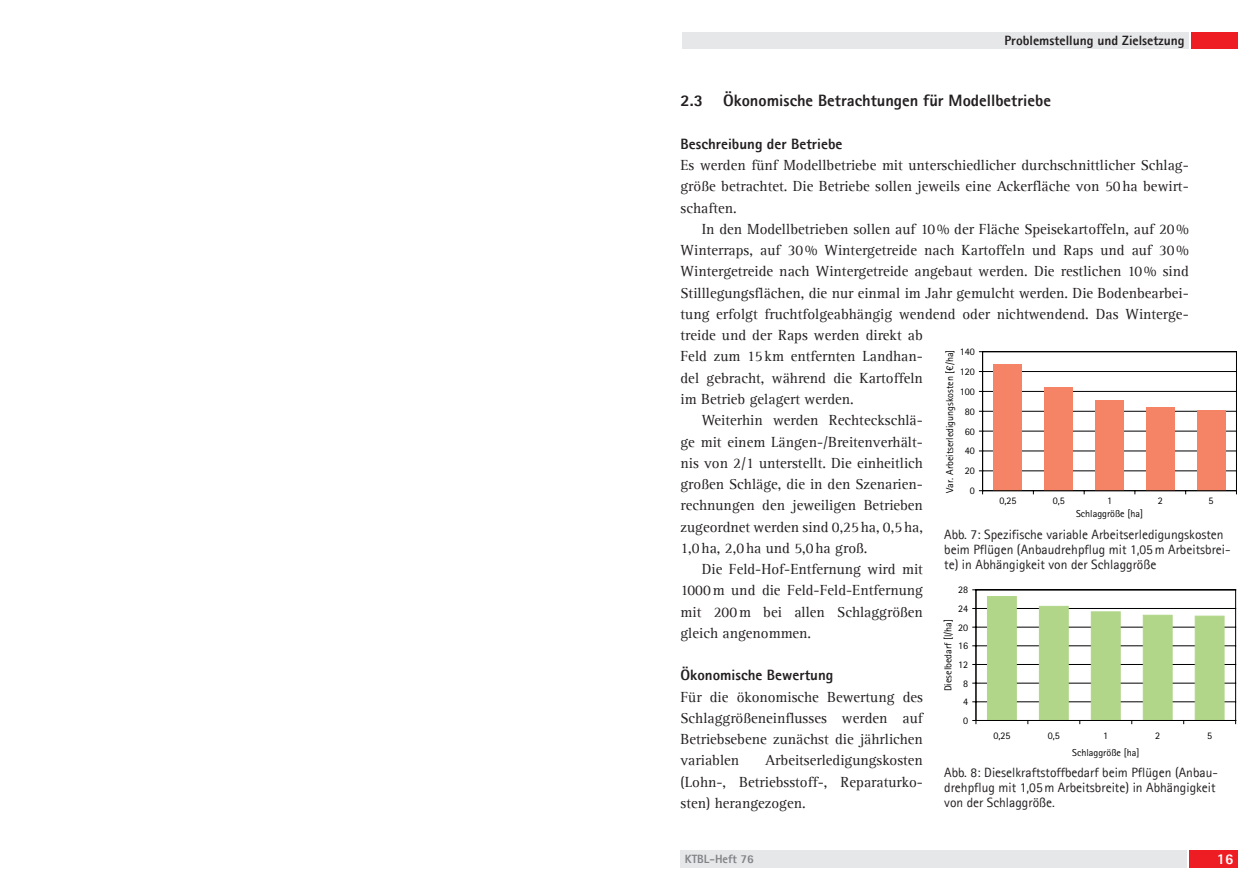
<style>
.page{position:relative;width:1259px;height:893px;background:#fff}
.page>*{position:absolute;margin:0;border:0;box-sizing:border-box;transform-origin:0 0}
._03_Head_1_1{font:800 16.5px "Agfa Rotis Sans Serif";color:#231f20}
._11_Text_eingerückt{font:15px/21.3px "Agfa Rotis Serif";color:#231f20;text-align:justify}
._10_Text_1__Absatz{font:15px/21.3px "Agfa Rotis Serif";color:#231f20;text-align:justify}
._043_Head_ohne_Glied{font:800 15px "Agfa Rotis Sans Serif";color:#231f20}
.t1{font:800 15px "Agfa Rotis Sans Serif";color:#fff}
._4_Abbildungsuntersc{font:13.5px/15px "Agfa Rotis Sans Serif";color:#231f20}
.t2{font:800 13.5px "Agfa Rotis Sans Serif";color:#231f20}
.t3{font:800 12px "Agfa Rotis Sans Serif";color:#808285}
.t4{font:10.05px "Agfa Rotis Sans Serif";color:#000}
</style>
<div class="page">
<div style="left:1191px;top:32px;width:46px;height:17px;background:#ee1d23"></div>
<div style="left:682px;top:32px;width:506px;height:17px;background:#e6e7e9"></div>
<div style="left:680px;top:850px;width:507px;height:17px;background:#e6e7e9"></div>
<hr style="left:982px;top:471px;width:254px;height:1px;background:#000">
<hr style="left:982px;top:451px;width:254px;height:1px;background:#000">
<hr style="left:982px;top:431px;width:254px;height:1px;background:#000">
<hr style="left:982px;top:411px;width:254px;height:1px;background:#000">
<hr style="left:982px;top:391px;width:254px;height:1px;background:#000">
<hr style="left:982px;top:371px;width:254px;height:1px;background:#000">
<hr style="left:982px;top:351px;width:254px;height:1px;background:#000">
<hr style="left:1236px;top:352px;width:1px;height:139px;background:#000">
<div style="left:994px;top:364px;width:28px;height:127px;background:#f48465"></div>
<div style="left:1044px;top:387px;width:29px;height:104px;background:#f48465"></div>
<div style="left:1095px;top:400px;width:28px;height:91px;background:#f48465"></div>
<div style="left:1146px;top:408px;width:28px;height:83px;background:#f48465"></div>
<div style="left:1197px;top:410px;width:28px;height:81px;background:#f48465"></div>
<hr style="left:982px;top:352px;width:1px;height:139px;background:#000">
<hr style="left:982px;top:490px;width:254px;height:1px;background:#000">
<hr style="left:976px;top:701px;width:259px;height:1px;background:#000">
<hr style="left:976px;top:683px;width:259px;height:1px;background:#000">
<hr style="left:976px;top:664px;width:259px;height:1px;background:#000">
<hr style="left:976px;top:645px;width:259px;height:1px;background:#000">
<hr style="left:976px;top:627px;width:259px;height:1px;background:#000">
<hr style="left:976px;top:608px;width:259px;height:1px;background:#000">
<hr style="left:976px;top:589px;width:259px;height:1px;background:#000">
<hr style="left:1235px;top:590px;width:1px;height:130px;background:#000">
<div style="left:987px;top:596px;width:29px;height:125px;background:#b1d689"></div>
<div style="left:1039px;top:606px;width:29px;height:115px;background:#b1d689"></div>
<div style="left:1091px;top:612px;width:29px;height:109px;background:#b1d689"></div>
<div style="left:1143px;top:615px;width:29px;height:106px;background:#b1d689"></div>
<div style="left:1195px;top:616px;width:29px;height:105px;background:#b1d689"></div>
<hr style="left:975px;top:590px;width:1px;height:130px;background:#000">
<hr style="left:976px;top:720px;width:259px;height:1px;background:#000">
<div style="left:1189px;top:850px;width:48px;height:17px;background:#ee1d23"></div>
<p class="t2" style="left:1004px;top:32px;width:181px">Problemstellung und Zielsetzung</p>
<p class="_03_Head_1_1" style="left:680px;top:90px;width:372px">2.3 Ökonomische Betrachtungen für Modellbetriebe</p>
<p class="_043_Head_ohne_Glied" style="left:680px;top:134px;width:163px">Beschreibung der Betriebe</p>
<p class="_10_Text_1__Absatz" style="left:680px;top:155px;width:510px">Es werden fünf Modellbetriebe mit unterschiedlicher durchschnittlicher Schlag&shy;größe betrachtet. Die Betriebe sollen jeweils eine Ackerfläche von 50ha bewirt&shy;schaften.</p>
<p class="_11_Text_eingerückt" style="left:680px;top:219px;width:510px;text-align:left;text-indent:21px">In den Modellbetrieben sollen auf 10% der Fläche Speisekartoffeln, auf 20% Winterraps, auf 30% Wintergetreide nach Kartoffeln und Raps und auf 30% Wintergetreide nach Wintergetreide angebaut werden. Die restlichen 10% sind Stilllegungsflächen, die nur einmal im Jahr gemulcht werden. Die Bodenbearbei&shy;tung erfolgt fruchtfolgeabhängig wendend oder nichtwendend. Das Winterge&shy;treide und der Raps werden direkt ab<br>Feld zum 15km entfernten Landhan-<br>del gebracht, während die Kartoffeln<br>im Betrieb gelagert werden.</p>
<p class="_11_Text_eingerückt" style="left:680px;top:410px;width:244px;text-indent:21px">Weiterhin werden Rechteckschlä&shy;ge mit einem Längen-/Breitenverhält&shy;nis von 2/1 unterstellt. Die einheitlich großen Schläge, die in den Szenarien&shy;rechnungen den jeweiligen Betrieben zugeordnet werden sind 0,25ha, 0,5ha, 1,0ha, 2,0ha und 5,0ha groß.</p>
<p class="_11_Text_eingerückt" style="left:680px;top:559px;width:244px;text-indent:21px">Die Feld-Hof-Entfernung wird mit 1000m und die Feld-Feld-Entfernung mit 200m bei allen Schlaggrößen gleich angenommen.</p>
<p class="_043_Head_ohne_Glied" style="left:680px;top:666px;width:154px">Ökonomische Bewertung</p>
<p class="_10_Text_1__Absatz" style="left:680px;top:686px;width:244px">Für die ökonomische Bewertung des Schlaggrößeneinflusses werden auf Betriebsebene zunächst die jährlichen variablen</p>
<p class="t4" style="left:960px;top:346px;width:17px">140</p>
<p class="t4" style="left:943px;top:493px;width:145px;rotate:-90deg">Var. Arbeitserledigungskosten [€/ha]</p>
<p class="_4_Abbildungsuntersc" style="left:944px;top:527px;width:288px">Abb. 7: Spezifische variable Arbeitserledigungskosten beim Pflügen (Anbaudrehpflug mit 1,05m Arbeitsbrei&shy;te) in Abhängigkeit von der Schlaggröße</p>
<p class="t4" style="left:960px;top:366px;width:17px">120</p>
<p class="t4" style="left:960px;top:385px;width:17px">100</p>
<p class="t4" style="left:965px;top:405px;width:12px">80</p>
<p class="t4" style="left:965px;top:425px;width:12px">60</p>
<p class="t4" style="left:965px;top:445px;width:12px">40</p>
<p class="t4" style="left:965px;top:465px;width:12px">20</p>
<p class="t4" style="left:970px;top:485px;width:7px">0</p>
<p class="t4" style="left:999px;top:494px;width:19px">0,25</p>
<p class="t4" style="left:1052px;top:494px;width:14px">0,5</p>
<p class="t4" style="left:1107px;top:494px;width:7px">1</p>
<p class="t4" style="left:1157px;top:494px;width:7px">2</p>
<p class="t4" style="left:1208px;top:494px;width:7px">5</p>
<p class="t4" style="left:1076px;top:508px;width:68px">Schlaggröße [ha]</p>
<p class="t4" style="left:958px;top:584px;width:12px">28</p>
<p class="t4" style="left:958px;top:603px;width:12px">24</p>
<p class="t4" style="left:942px;top:691px;width:74px;rotate:-90deg">Dieselbedarf [l/ha]</p>
<p class="t4" style="left:958px;top:621px;width:12px">20</p>
<p class="t4" style="left:958px;top:640px;width:12px">16</p>
<p class="t4" style="left:958px;top:659px;width:12px">12</p>
<p class="t4" style="left:963px;top:677px;width:7px">8</p>
<p class="t4" style="left:963px;top:696px;width:7px">4</p>
<p class="t4" style="left:963px;top:715px;width:7px">0</p>
<p class="t4" style="left:993px;top:730px;width:19px">0,25</p>
<p class="t4" style="left:1047px;top:730px;width:14px">0,5</p>
<p class="t4" style="left:1103px;top:730px;width:7px">1</p>
<p class="t4" style="left:1155px;top:730px;width:7px">2</p>
<p class="t4" style="left:1207px;top:730px;width:7px">5</p>
<p class="t4" style="left:1072px;top:747px;width:69px">Schlaggröße [ha]</p>
<p class="_10_Text_1__Absatz" style="left:680px;top:750px;width:244px;text-indent:84px">Arbeitserledigungskosten (Lohn-, Betriebsstoff-, Reparaturko&shy;sten) herangezogen.</p>
<p class="_4_Abbildungsuntersc" style="left:944px;top:765px;width:275px">Abb. 8: Dieselkraftstoffbedarf beim Pflügen (Anbau&shy;drehpflug mit 1,05m Arbeitsbreite) in Abhängigkeit von der Schlaggröße.</p>
<p class="t3" style="left:685px;top:851px;width:71px">KTBL-Heft 76</p>
<p class="t1" style="left:1225px;top:849px;width:10px">1</p>
<p class="t1" style="left:1216px;top:849px;width:18px">16</p>
</div>
